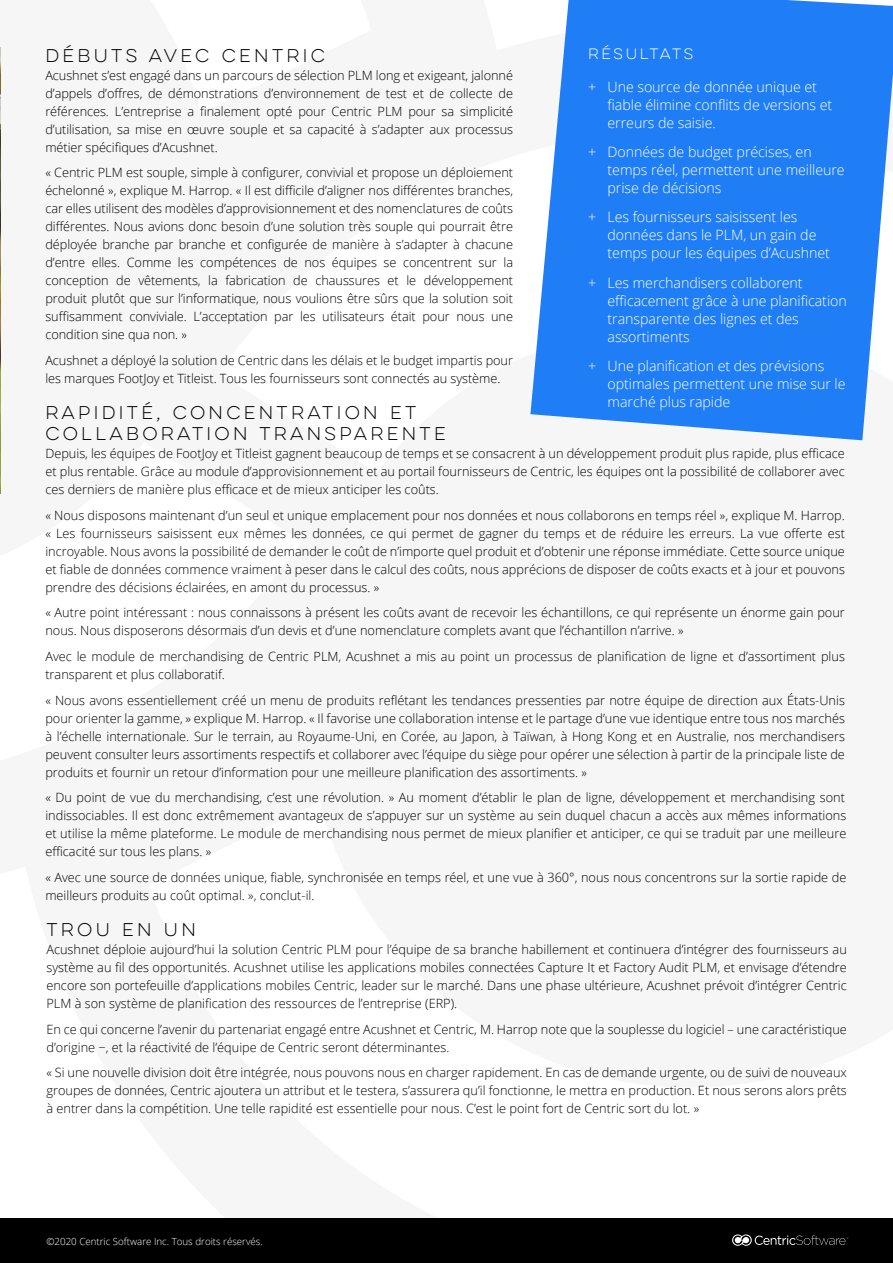
<style>
.page{position:relative;width:893px;height:1263px;background:#fff}
.page>*{position:absolute;margin:0;border:0;box-sizing:border-box;transform-origin:0 0}
.t1{font:16.5px/21px "Lulo Clean One";color:#000}
.t2{font:300 14.25px/18px "Open Sans";letter-spacing:-.005em;color:#fff}
.t3{font:13.5px "Lulo Clean One";letter-spacing:-.01em;color:#fff}
.t4{font:300 12.75px/18px "Open Sans";color:#000;text-align:justify}
.t5{font:300 9.75px "Open Sans";color:#fff}
</style>
<div class="page">
<svg style="left:530px;top:0;width:363px;height:440px;background:#388cf6"></svg>
<div style="left:0;top:1218px;width:893px;height:45px;background:#000"></div>
<svg style="left:732px;top:1234px;width:116px;height:12px"></svg>
<img style="left:0;top:47px;width:1px;height:447px">
<p class="t1" style="left:45px;top:45px;width:284px">DÉBUTS AVEC CENTRIC</p>
<p class="t4" style="left:45px;top:66px;width:469px">Acushnet s’est engagé dans un parcours de sélection PLM long et exigeant, jalonné d’appels d’offres, de démonstrations d’environnement de test et de collecte de références. L’entreprise a finalement opté pour Centric PLM pour sa simplicité d’utilisation, sa mise en œuvre souple et sa capacité à s’adapter aux processus métier spécifiques d’Acushnet.</p>
<p class="t4" style="left:45px;top:163px;width:469px">« Centric PLM est souple, simple à configurer, convivial et propose un déploiement échelonné », explique M. Harrop. « Il est difficile d’aligner nos différentes branches, car elles utilisent des modèles d’approvisionnement et des nomenclatures de coûts différentes. Nous avions donc besoin d’une solution très souple qui pourrait être déployée branche par branche et configurée de manière à s’adapter à chacune d’entre elles. Comme les compétences de nos équipes se concentrent sur la conception de vêtements, la fabrication de chaussures et le développement produit plutôt que sur l’informatique, nous voulions être sûrs que la solution soit suffisamment conviviale. L’acceptation par les utilisateurs était pour nous une condition sine qua non. »</p>
<p class="t4" style="left:45px;top:351px;width:469px">Acushnet a déployé la solution de Centric dans les délais et le budget impartis pour les marques FootJoy et Titleist. Tous les fournisseurs sont connectés au système.</p>
<p class="t1" style="left:45px;top:402px;width:405px">RAPIDITÉ, CONCENTRATION ET<br>COLLABORATION TRANSPARENTE</p>
<p class="t4" style="left:45px;top:444px;width:801px">Depuis, les équipes de FootJoy et Titleist gagnent beaucoup de temps et se consacrent à un développement produit plus rapide, plus efficace et plus rentable. Grâce au module d’approvisionnement et au portail fournisseurs de Centric, les équipes ont la possibilité de collaborer avec ces derniers de manière plus efficace et de mieux anticiper les coûts.</p>
<p class="t4" style="left:45px;top:506px;width:801px">« Nous disposons maintenant d’un seul et unique emplacement pour nos données et nous collaborons en temps réel », explique M. Harrop. « Les fournisseurs saisissent eux mêmes les données, ce qui permet de gagner du temps et de réduire les erreurs. La vue offerte est incroyable. Nous avons la possibilité de demander le coût de n’importe quel produit et d’obtenir une réponse immédiate. Cette source unique et fiable de données commence vraiment à peser dans le calcul des coûts, nous apprécions de disposer de coûts exacts et à jour et pouvons prendre des décisions éclairées, en amont du processus. »</p>
<p class="t4" style="left:45px;top:603px;width:801px">« Autre point intéressant : nous connaissons à présent les coûts avant de recevoir les échantillons, ce qui représente un énorme gain pour nous. Nous disposerons désormais d’un devis et d’une nomenclature complets avant que l’échantillon n’arrive. »</p>
<p class="t4" style="left:45px;top:647px;width:801px">Avec le module de merchandising de Centric PLM, Acushnet a mis au point un processus de planification de ligne et d’assortiment plus transparent et plus collaboratif.</p>
<p class="t4" style="left:45px;top:691px;width:801px">« Nous avons essentiellement créé un menu de produits reflétant les tendances pressenties par notre équipe de direction aux États-Unis pour orienter la gamme, » explique M. Harrop. « Il favorise une collaboration intense et le partage d’une vue identique entre tous nos marchés à l’échelle internationale. Sur le terrain, au Royaume-Uni, en Corée, au Japon, à Taïwan, à Hong Kong et en Australie, nos merchandisers peuvent consulter leurs assortiments respectifs et collaborer avec l’équipe du siège pour opérer une sélection à partir de la principale liste de produits et fournir un retour d’information pour une meilleure planification des assortiments. »</p>
<p class="t4" style="left:45px;top:788px;width:803px">« Du point de vue du merchandising, c’est une révolution. » Au moment d’établir le plan de ligne, développement et merchandising sont indissociables. Il est donc extrêmement avantageux de s’appuyer sur un système au sein duquel chacun a accès aux mêmes informations et utilise la même plateforme. Le module de merchandising nous permet de mieux planifier et anticiper, ce qui se traduit par une meilleure efficacité sur tous les plans. »</p>
<p class="t4" style="left:45px;top:868px;width:803px">« Avec une source de données unique, fiable, synchronisée en temps réel, et une vue à 360°, nous nous concentrons sur la sortie rapide de meilleurs produits au coût optimal. », conclut-il.</p>
<p class="t3" style="left:588px;top:44px;width:110px">RÉSULTATS</p>
<p class="t2" style="left:608px;top:78px;width:226px;text-indent:-20px">+ Une source de donnée unique et fiable élimine conflits de versions et erreurs de saisie.</p>
<p class="t2" style="left:608px;top:143px;width:239px;text-indent:-20px">+ Données de budget précises, en temps réel, permettent une meilleure prise de décisions</p>
<p class="t2" style="left:608px;top:208px;width:224px;text-indent:-20px">+ Les fournisseurs saisissent les données dans le PLM, un gain de temps pour les équipes d’Acushnet</p>
<p class="t2" style="left:608px;top:273px;width:241px;text-indent:-20px">+ Les merchandisers collaborent efficacement grâce à une planification transparente des lignes et des assortiments</p>
<p class="t2" style="left:608px;top:356px;width:240px;text-indent:-20px">+ Une planification et des prévisions optimales permettent une mise sur le marché plus rapide</p>
<p class="t1" style="left:46px;top:919px;width:154px">TROU EN UN</p>
<p class="t4" style="left:46px;top:940px;width:802px">Acushnet déploie aujourd’hui la solution Centric PLM pour l’équipe de sa branche habillement et continuera d’intégrer des fournisseurs au système au fil des opportunités. Acushnet utilise les applications mobiles connectées Capture It et Factory Audit PLM, et envisage d’étendre encore son portefeuille d’applications mobiles Centric, leader sur le marché. Dans une phase ultérieure, Acushnet prévoit d’intégrer Centric PLM à son système de planification des ressources de l’entreprise (ERP).</p>
<p class="t4" style="left:46px;top:1020px;width:802px">En ce qui concerne l’avenir du partenariat engagé entre Acushnet et Centric, M. Harrop note que la souplesse du logiciel – une caractéristique d’origine −, et la réactivité de l’équipe de Centric seront déterminantes.</p>
<p class="t4" style="left:46px;top:1063px;width:802px">« Si une nouvelle division doit être intégrée, nous pouvons nous en charger rapidement. En cas de demande urgente, ou de suivi de nouveaux groupes de données, Centric ajoutera un attribut et le testera, s’assurera qu’il fonctionne, le mettra en production. Et nous serons alors prêts à entrer dans la compétition. Une telle rapidité est essentielle pour nous. C’est le point fort de Centric sort du lot. »</p>
<p class="t5" style="left:46px;top:1235px;width:218px">©2020 Centric Software Inc. Tous droits réservés.</p>
</div>
